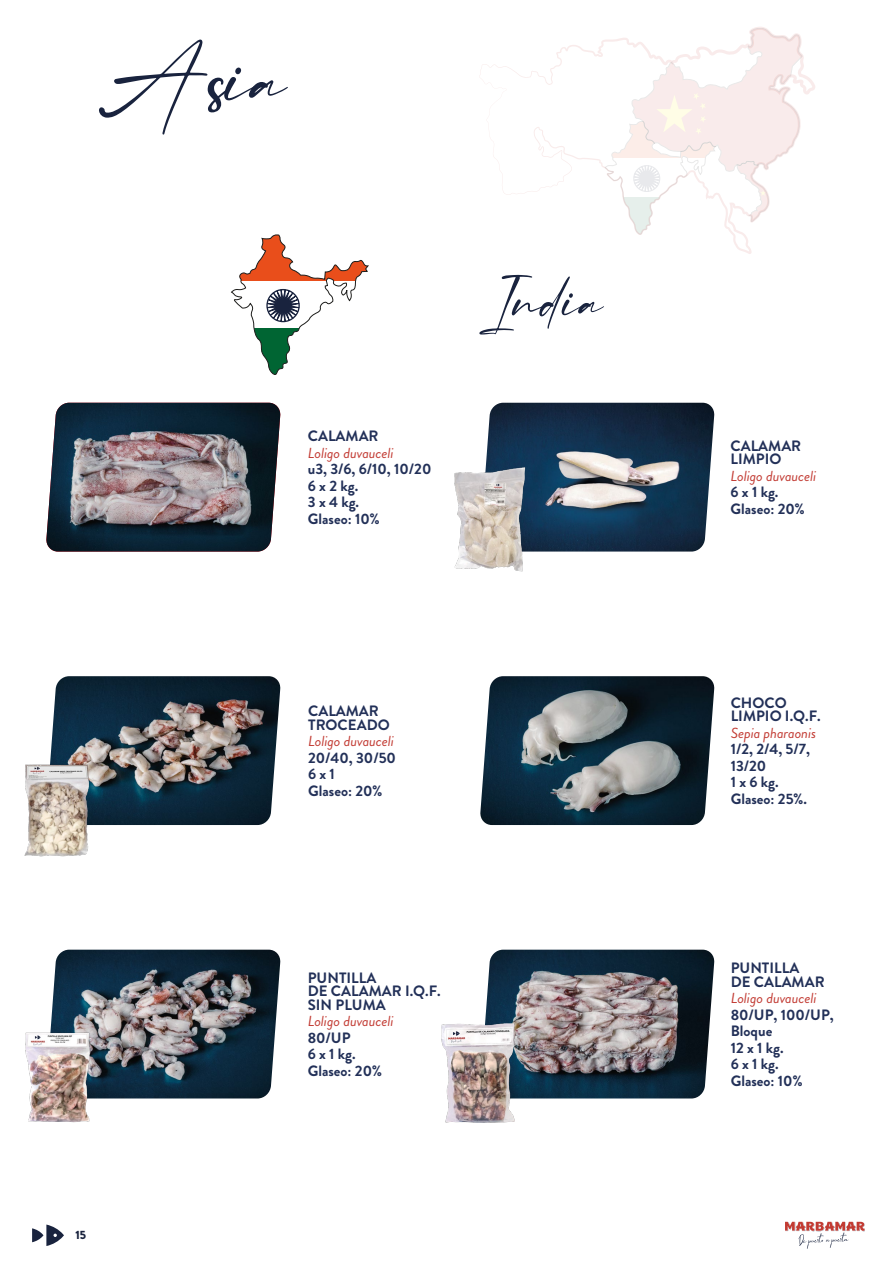
<style>
.page{position:relative;width:893px;height:1263px;background:#fff}
.page>*{position:absolute;margin:0;border:0;box-sizing:border-box;transform-origin:0 0}
.t1{font:90px "Callista";color:#19233e}
.t2{font:60px "Callista";color:#19233e}
.t3{font:700 15px/16.5px "Brandon Grotesque";color:#223058}
.t4{font:italic 14.55px "Brandon Grotesque";letter-spacing:-.005em;color:#c23b33}
.t5{font:900 12px "Brandon Grotesque";color:#19233e}
.s1{font-family:"Cookie"}
</style>
<div class="page">
<img style="left:51px;top:950px;width:230px;height:148px">
<img style="left:46px;top:403px;width:235px;height:148px">
<img style="left:50px;top:676px;width:231px;height:149px">
<img style="left:485px;top:403px;width:230px;height:148px">
<img style="left:480px;top:676px;width:235px;height:149px">
<img style="left:485px;top:950px;width:230px;height:148px">
<svg style="left:785px;top:1222px;width:80px;height:27px"></svg>
<svg style="left:32px;top:1224px;width:32px;height:22px"></svg>
<svg style="left:231px;top:234px;width:138px;height:141px"></svg>
<svg style="left:480px;top:27px;width:335px;height:227px"></svg>
<svg style="left:604px;top:28px;width:198px;height:207px"></svg>
<img style="left:454px;top:466px;width:73px;height:106px">
<img style="left:24px;top:764px;width:65px;height:92px">
<img style="left:441px;top:1019px;width:75px;height:104px">
<img style="left:25px;top:1023px;width:64px;height:99px">
<h1 class="t1" style="left:99px;top:20px;width:189px">A<span class="s1">s</span>ia</h1>
<p class="t3" style="left:308px;top:428px;width:72px">CALAMAR</p>
<p class="t4" style="left:308px;top:443px;width:87px">Loligo duvauceli</p>
<p class="t3" style="left:308px;top:461px;width:125px">u3, 3/6, 6/10, 10/20<br>6 x 2 kg.<br>3 x 4 kg.<br>Glaseo: 10%</p>
<h2 class="t2" style="left:479px;top:261px;width:125px">India</h2>
<p class="t5" style="left:75px;top:1227px;width:12px">15</p>
<p class="t3" style="left:308px;top:704px;width:83px;line-height:13.5px">CALAMAR<br>TROCEADO</p>
<p class="t4" style="left:308px;top:731px;width:87px">Loligo duvauceli</p>
<p class="t3" style="left:308px;top:749px;width:89px">20/40, 30/50<br>6 x 1<br>Glaseo: 20%</p>
<p class="t3" style="left:308px;top:971px;width:135px;line-height:13.5px">PUNTILLA<br>DE CALAMAR I.Q.F.<br>SIN PLUMA</p>
<p class="t4" style="left:308px;top:1011px;width:87px">Loligo duvauceli</p>
<p class="t3" style="left:308px;top:1030px;width:76px">80/UP<br>6 x 1 kg.<br>Glaseo: 20%</p>
<p class="t3" style="left:730px;top:439px;width:72px;line-height:13.5px">CALAMAR<br>LIMPIO</p>
<p class="t4" style="left:730px;top:466px;width:87px">Loligo duvauceli</p>
<p class="t3" style="left:730px;top:484px;width:76px">6 x 1 kg.<br>Glaseo: 20%</p>
<p class="t3" style="left:731px;top:696px;width:92px;line-height:13.5px">CHOCO<br>LIMPIO I.Q.F.</p>
<p class="t4" style="left:731px;top:723px;width:87px">Sepia pharaonis</p>
<p class="t3" style="left:731px;top:741px;width:81px">1/2, 2/4, 5/7,<br>13/20<br>1 x 6 kg.<br>Glaseo: 25%.</p>
<p class="t3" style="left:731px;top:961px;width:95px;line-height:13.5px">PUNTILLA<br>DE CALAMAR</p>
<p class="t4" style="left:731px;top:988px;width:87px">Loligo duvauceli</p>
<p class="t3" style="left:731px;top:1006px;width:105px">80/UP, 100/UP,<br>Bloque<br>12 x 1 kg.<br>6 x 1 kg.<br>Glaseo: 10%</p>
</div>
